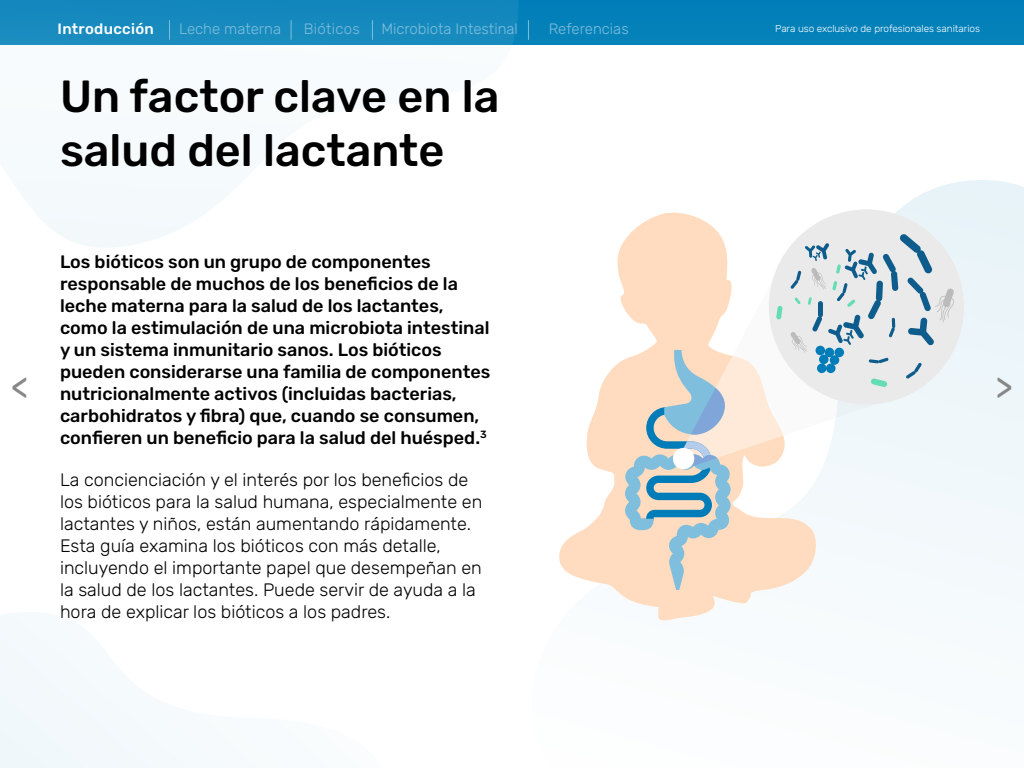
<style>
.page{position:relative;width:1024px;height:768px;background:#fff}
.page>*{position:absolute;margin:0;border:0;box-sizing:border-box;transform-origin:0 0}
.t1{font:500 45px "Rubik";color:#000}
.t2{font:35px "Rubik";color:#888}
.Copy{font:500 18px/22px "Rubik";color:#000}
.Copy-2{font:300 18px/22px "Rubik";color:#000}
.t3{font:300 15px "Rubik";color:#7fbedc}
.t4{font:500 15px "Rubik";letter-spacing:.02em;color:#fff}
.t5{font:300 15px "Rubik";letter-spacing:.02em;color:#7fbedc}
.t6{font:300 10px "Rubik";letter-spacing:-.01em;color:#fff}
</style>
<div class="page">
<div style="left:896px;top:180px;width:128px;height:424px;background:#eef6fa"></div>
<svg style="left:12px;top:179px;width:219px;height:69px;fill:#f4f9fc"></svg>
<svg style="left:0;top:613px;width:188px;height:155px;fill:#f4f9fc"></svg>
<div style="left:0;top:0;width:1024px;height:45px;background:#0480b9"></div>
<svg style="left:559px;top:212px;width:203px;height:409px"></svg>
<div style="left:769px;top:209px;width:195px;height:196px;background:#eaeaea;border-radius:50%"></div>
<svg style="left:625px;top:234px;width:329px;height:356px"></svg>
<div style="left:0;top:0;width:518px;height:45px;background:#1689be"></div>
<svg style="left:528px;top:20px;width:1px;height:20px"></svg>
<p class="t4" style="left:58px;top:20px;width:98px">Introducción</p>
<p class="t3" style="left:179px;top:20px;width:103px">Leche materna</p>
<p class="t5" style="left:304px;top:20px;width:58px">Bióticos</p>
<p class="t3" style="left:381px;top:20px;width:138px">Microbiota Intestinal</p>
<p class="t3" style="left:549px;top:20px;width:81px">Referencias</p>
<p class="t1" style="left:60px;top:71px;width:441px">Un factor clave en la</p>
<p class="t1" style="left:60px;top:125px;width:386px">salud del lactante</p>
<p class="t6" style="left:775px;top:23px;width:206px">Para uso exclusivo de profesionales sanitarios</p>
<p class="Copy" style="left:60px;top:252px;width:432px">Los bióticos son un grupo de componentes responsable de muchos de los beneficios de la leche materna para la salud de los lactantes, como la estimulación de una microbiota intestinal y un sistema inmunitario sanos. Los bióticos pueden considerarse una familia de componentes nutricionalmente activos (incluidas bacterias, carbohidratos y fibra) que, cuando se consumen, confieren un beneficio para la salud del huésped.<sup>3</sup></p>
<p class="Copy-2" style="left:60px;top:470px;width:424px">La concienciación y el interés por los beneficios de los bióticos para la salud humana, especialmente en lactantes y niños, están aumentando rápidamente.<br>Esta guía examina los bióticos con más detalle, incluyendo el importante papel que desempeñan en la salud de los lactantes. Puede servir de ayuda a la hora de explicar los bióticos a los padres.</p>
<h2 class="t2" style="left:11px;top:368px;width:19px">&lt;</h2>
<h2 class="t2" style="left:995px;top:368px;width:19px">&gt;</h2>
</div>
